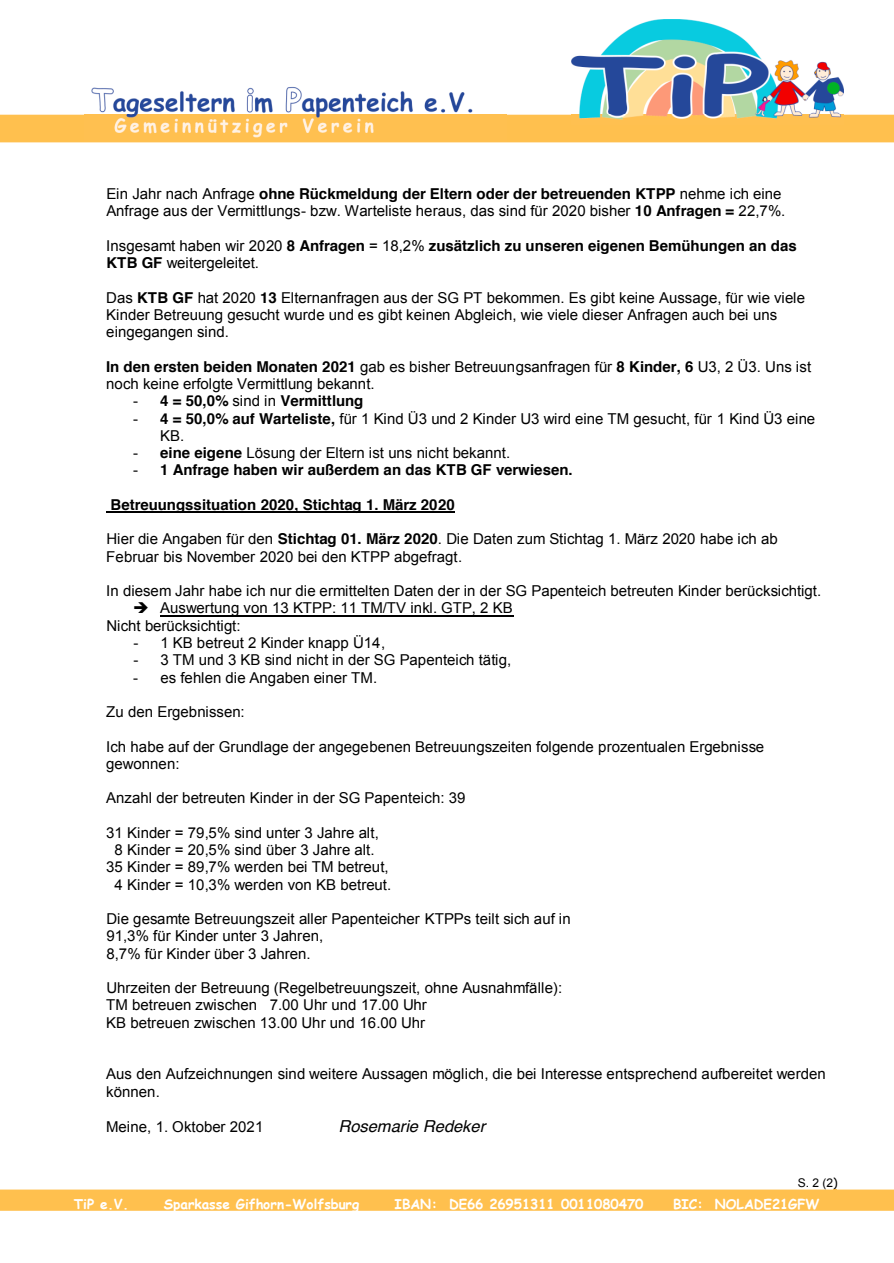
<style>
.page{position:relative;width:894px;height:1263px;background:#fff}
.page>*{position:absolute;margin:0;border:0;box-sizing:border-box;transform-origin:0 0}
.t1{font:italic 16.5px "Helvetica";color:#000}
.t2{font:15px/17.2px "Arial";color:#000}
.t3{font:700 15px "Helvetica";color:#000}
.t4{font:700 13.5px "Comic Sans MS";color:#fff}
.t5{font:12px "Arial";color:#000}
.s1{font-family:"Arial";font-weight:400}
.s2{font-family:"Helvetica";font-weight:700}
.s3{font-family:"Comic Sans MS"}
</style>
<div class="page">
<svg style="left:0;top:1189px;width:893px;height:22px;background:#ffc254"></svg>
<div style="left:0;top:115px;width:893px;height:27px;background:#ffc04e"></div>
<img style="left:571px;top:19px;width:272px;height:106px">
<img style="left:85px;top:86px;width:421px;height:56px">
<hr style="left:106px;top:511px;width:348px;height:2px;background:#000">
<hr style="left:160px;top:615px;width:353px;height:1px;background:#000">
<p class="t3" style="left:106px;top:184px;width:676px"><span class="s1">Ein Jahr nach Anfrage</span> ohne Rückmeldung der Eltern oder der betreuenden KTPP <span class="s1">nehme ich eine</span></p>
<p class="t2" style="left:106px;top:203px;width:680px">Anfrage aus der Vermittlungs- bzw. Warteliste heraus, das sind für 2020 bisher <span class="s2">10 Anfragen =</span> 22,7%.</p>
<p class="t3" style="left:106px;top:236px;width:691px"><span class="s1">Insgesamt haben wir 2020</span> 8 Anfragen <span class="s1">= 18,2%</span> zusätzlich zu unseren eigenen Bemühungen an das</p>
<p class="t2" style="left:106px;top:255px;width:154px"><span class="s2">KTB GF</span> weitergeleitet.</p>
<p class="t2" style="left:106px;top:289px;width:700px">Das <span class="s2">KTB GF</span> hat 2020 <span class="s2">13</span> Elternanfragen aus der SG PT bekommen. Es gibt keine Aussage, für wie viele<br>Kinder Betreuung gesucht wurde und es gibt keinen Abgleich, wie viele dieser Anfragen auch bei uns eingegangen sind.</p>
<p class="t2" style="left:106px;top:358px;width:706px"><span class="s2">In den ersten beiden Monaten 2021</span> gab es bisher Betreuungsanfragen für <span class="s2">8 Kinder, 6</span> U3, 2 Ü3. Uns ist noch keine erfolgte Vermittlung bekannt.</p>
<p class="t3" style="left:133px;top:392px;width:231px"><span class="s1">-</span> 4 = 50,0% <span class="s1">sind in</span> Vermittlung</p>
<p class="t2" style="left:160px;top:410px;width:656px;text-indent:-27px">- <span class="s2">4 = 50,0% auf Warteliste,</span> für 1 Kind Ü3 und 2 Kinder U3 wird eine TM gesucht, für 1 Kind Ü3 eine<br>KB.</p>
<p class="t2" style="left:133px;top:444px;width:378px">- <span class="s2">eine eigene</span> Lösung der Eltern ist uns nicht bekannt.</p>
<p class="t3" style="left:133px;top:461px;width:441px"><span class="s1">-</span> 1 Anfrage haben wir außerdem an das KTB GF verwiesen.</p>
<p class="t3" style="left:110px;top:495px;width:345px">Betreuungssituation 2020, Stichtag 1. März 2020</p>
<p class="t2" style="left:106px;top:531px;width:672px">Hier die Angaben für den <span class="s2">Stichtag 01. März 2020</span>. Die Daten zum Stichtag 1. März 2020 habe ich ab<br>Februar bis November 2020 bei den KTPP abgefragt.</p>
<p class="t2" style="left:106px;top:582px;width:716px">In diesem Jahr habe ich nur die ermittelten Daten der in der SG Papenteich betreuten Kinder berücksichtigt.</p>
<p class="t2" style="left:106px;top:600px;width:408px;text-indent:27px">➔ Auswertung von 13 KTPP: 11 TM/TV inkl. GTP, 2 KB<br>Nicht berücksichtigt:</p>
<p class="t2" style="left:133px;top:634px;width:253px">- 1 KB betreut 2 Kinder knapp Ü14,</p>
<p class="t2" style="left:133px;top:651px;width:379px">- 3 TM und 3 KB sind nicht in der SG Papenteich tätig,</p>
<p class="t2" style="left:133px;top:669px;width:245px">- es fehlen die Angaben einer TM.</p>
<p class="t2" style="left:106px;top:703px;width:140px">Zu den Ergebnissen:</p>
<p class="t2" style="left:106px;top:738px;width:659px">Ich habe auf der Grundlage der angegebenen Betreuungszeiten folgende prozentualen Ergebnisse gewonnen:</p>
<p class="t2" style="left:106px;top:789px;width:360px">Anzahl der betreuten Kinder in der SG Papenteich: 39</p>
<p class="t2" style="left:106px;top:824px;width:274px">31 Kinder = 79,5% sind unter 3 Jahre alt,</p>
<p class="t2" style="left:115px;top:841px;width:261px">8 Kinder = 20,5% sind über 3 Jahre alt.</p>
<p class="t2" style="left:106px;top:858px;width:284px">35 Kinder = 89,7% werden bei TM betreut,</p>
<p class="t2" style="left:114px;top:876px;width:278px">4 Kinder = 10,3% werden von KB betreut.</p>
<p class="t2" style="left:106px;top:910px;width:465px">Die gesamte Betreuungszeit aller Papenteicher KTPPs teilt sich auf in<br>91,3% für Kinder unter 3 Jahren,<br>8,7% für Kinder über 3 Jahren.</p>
<p class="t2" style="left:106px;top:979px;width:457px">Uhrzeiten der Betreuung (Regelbetreuungszeit, ohne Ausnahmfälle):<br>TM betreuen zwischen 7.00 Uhr und 17.00 Uhr<br>KB betreuen zwischen 13.00 Uhr und 16.00 Uhr</p>
<p class="t2" style="left:106px;top:1065px;width:720px">Aus den Aufzeichnungen sind weitere Aussagen möglich, die bei Interesse entsprechend aufbereitet werden können.</p>
<p class="t2" style="left:106px;top:1118px;width:158px">Meine, 1. Oktober 2021</p>
<p class="t1" style="left:338px;top:1113px;width:148px">Rosemarie Redeker</p>
<p class="t5" style="left:797px;top:1175px;width:41px">S. 2 (2<span class="s3">)</span></p>
<p class="t4" style="left:74px;top:1194px;width:56px">TiP e.V.</p>
<p class="t4" style="left:164px;top:1194px;width:197px">Sparkasse Gifhorn-Wolfsburg</p>
<p class="t4" style="left:394px;top:1194px;width:250px">IBAN: DE66 26951311 0011080470</p>
<p class="t4" style="left:673px;top:1194px;width:148px">BIC: NOLADE21GFW</p>
</div>
